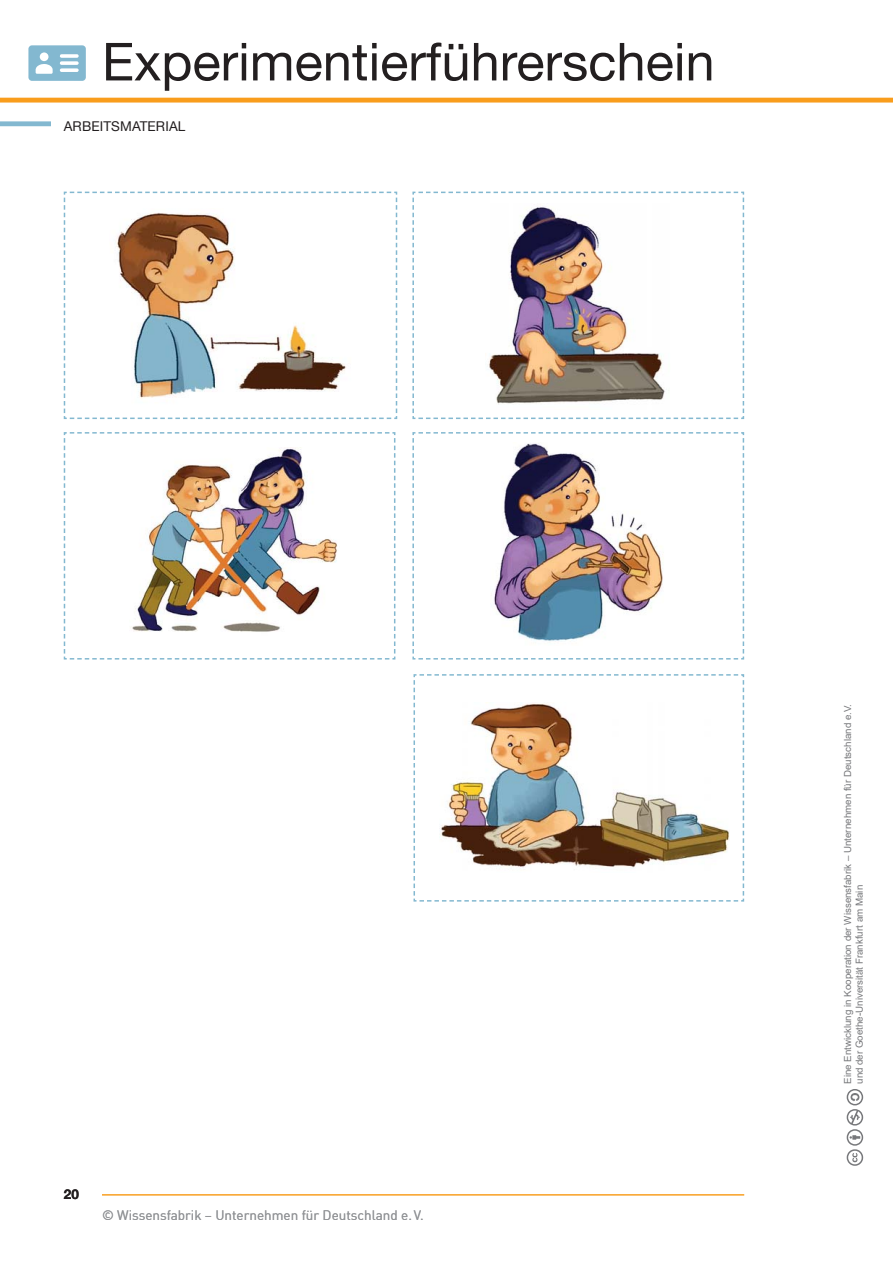
<style>
.page{position:relative;width:893px;height:1263px;background:#fff}
.page>*{position:absolute;margin:0;border:0;box-sizing:border-box;transform-origin:0 0}
.t1{font:52.5px "Helvetica Neue";color:#231f20}
.t2{font:13.5px "DIN";color:#939598}
.t3{font:13.5px "Helvetica Neue";letter-spacing:.01em;color:#231f20}
.t4{font:700 13.5px "Helvetica Neue";color:#231f20}
.t5{font:9.75px/11.7px "Arial";color:#77787b}
</style>
<div class="page">
<hr style="left:0;top:122px;width:51px;height:4px;background:#83b8d0">
<hr style="left:0;top:98px;width:893px;height:4px;background:#f99d1c">
<hr style="left:102px;top:1194px;width:642px;height:1px;background:#f99d1c">
<svg style="left:412px;top:191px;width:333px;height:228px"></svg>
<svg style="left:412px;top:432px;width:333px;height:228px"></svg>
<svg style="left:413px;top:674px;width:332px;height:228px"></svg>
<svg style="left:63px;top:432px;width:333px;height:228px"></svg>
<svg style="left:63px;top:191px;width:335px;height:228px"></svg>
<img style="left:485px;top:203px;width:186px;height:206px">
<img style="left:109px;top:208px;width:243px;height:201px">
<img style="left:129px;top:448px;width:211px;height:192px">
<img style="left:490px;top:442px;width:177px;height:204px">
<img style="left:439px;top:703px;width:290px;height:170px">
<svg style="left:28px;top:45px;width:58px;height:36px"></svg>
<svg style="left:847px;top:1089px;width:16px;height:77px"></svg>
<h1 class="t1" style="left:102px;top:30px;width:614px">Experimentierführerschein</h1>
<h2 class="t3" style="left:64px;top:118px;width:123px">ARBEITSMATERIAL</h2>
<h2 class="t4" style="left:64px;top:1186px;width:17px">20</h2>
<h2 class="t2" style="left:102px;top:1208px;width:323px">© Wissensfabrik – Unternehmen für Deutschland e. V.</h2>
<p class="t5" style="left:842px;top:1084px;width:382px;rotate:-90deg">Eine Entwicklung in Kooperation der Wissensfabrik – Unternehmen für Deutschland e.V. und der Goethe-Universität Frankfurt am Main</p>
</div>
